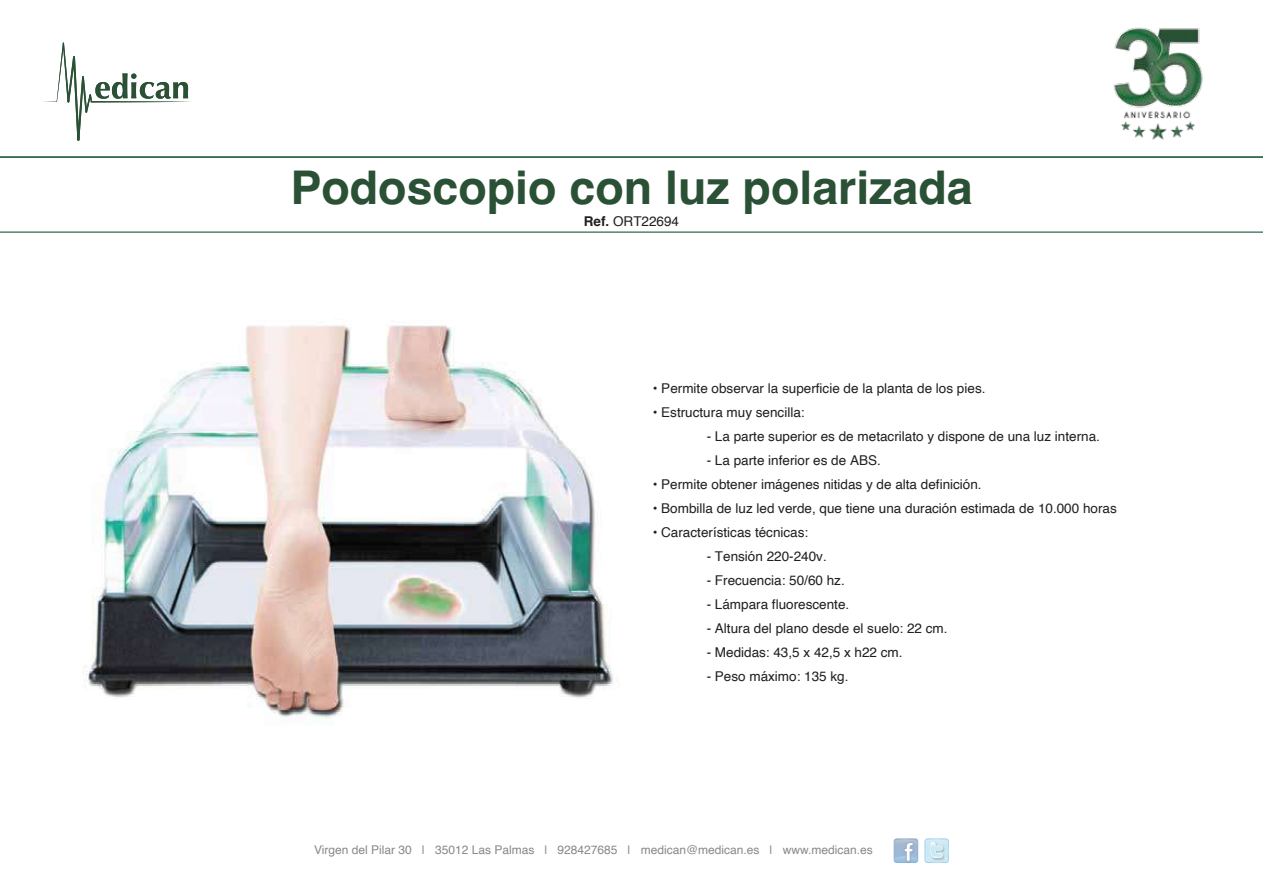
<style>
.page{position:relative;width:1263px;height:893px;background:#fff}
.page>*{position:absolute;margin:0;border:0;box-sizing:border-box;transform-origin:0 0}
.t1{font:700 46.5px "Helvetica";color:#2a5135}
.t2{font:13.5px "Helvetica";color:#1f1f1e}
.t3{font:12px "Helvetica";color:#888887}
.s1{font-weight:700}
</style>
<div class="page">
<svg style="left:44px;top:42px;width:147px;height:99px"></svg>
<svg style="left:894px;top:838px;width:24px;height:25px"></svg>
<svg style="left:894px;top:839px;width:24px;height:24px"></svg>
<svg style="left:924px;top:838px;width:25px;height:25px"></svg>
<svg style="left:924px;top:839px;width:25px;height:24px"></svg>
<hr style="left:0;top:156px;width:1263px;height:2px;background:#1a5733">
<hr style="left:0;top:232px;width:1263px;height:1px;background:#1a5733">
<img style="left:1113px;top:27px;width:90px;height:113px">
<img style="left:83px;top:325px;width:530px;height:396px">
<h1 class="t1" style="left:290px;top:159px;width:684px">Podoscopio con luz polarizada</h1>
<p class="t2" style="left:584px;top:211px;width:97px"><span class="s1">Ref.</span> ORT22694</p>
<p class="t2" style="left:653px;top:377px;width:334px">• Permite observar la superficie de la planta de los pies.</p>
<p class="t2" style="left:653px;top:401px;width:153px">• Estructura muy sencilla:</p>
<p class="t2" style="left:707px;top:425px;width:395px">- La parte superior es de metacrilato y dispone de una luz interna.</p>
<p class="t2" style="left:707px;top:449px;width:176px">- La parte inferior es de ABS.</p>
<p class="t2" style="left:653px;top:474px;width:330px">• Permite obtener imágenes nitidas y de alta definición.</p>
<p class="t2" style="left:653px;top:498px;width:465px">• Bombilla de luz led verde, que tiene una duración estimada de 10.000 horas</p>
<p class="t2" style="left:653px;top:522px;width:157px">• Características técnicas:</p>
<p class="t2" style="left:707px;top:546px;width:122px">- Tensión 220-240v.</p>
<p class="t2" style="left:707px;top:570px;width:140px">- Frecuencia: 50/60 hz.</p>
<p class="t2" style="left:707px;top:594px;width:144px">- Lámpara fluorescente.</p>
<p class="t2" style="left:707px;top:618px;width:242px">- Altura del plano desde el suelo: 22 cm.</p>
<p class="t2" style="left:707px;top:642px;width:197px">- Medidas: 43,5 x 42,5 x h22 cm.</p>
<p class="t2" style="left:707px;top:666px;width:143px">- Peso máximo: 135 kg.</p>
<p class="t3" style="left:314px;top:841px;width:560px">Virgen del Pilar 30 | 35012 Las Palmas | 928427685 | medican@medican.es | www.medican.es</p>
</div>
